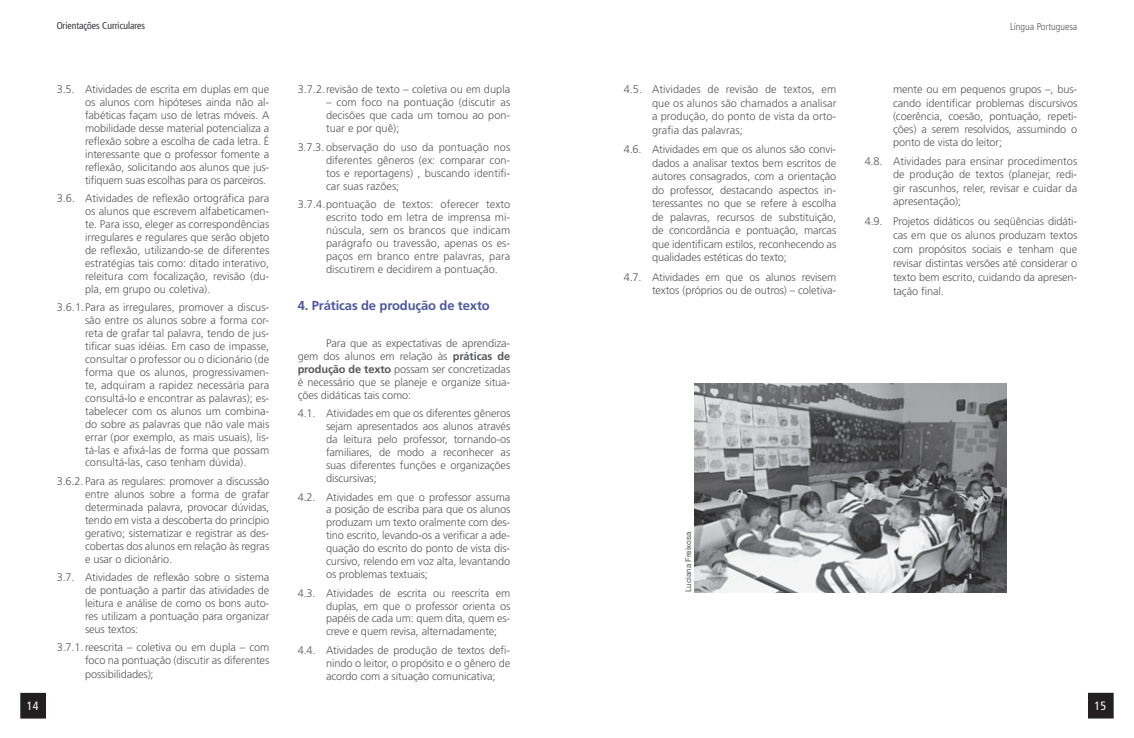
<style>
.page{position:relative;width:1134px;height:738px;background:#fff}
.page>*{position:absolute;margin:0;border:0;box-sizing:border-box;transform-origin:0 0}
.t1{font:700 13px "Frutiger LT Std";letter-spacing:-.01em;color:#4d5a9e}
.t2{font:condensed 12px "Frutiger LT Std";color:#fff}
.t3{font:300 11px/12.9px "Frutiger LT Std";letter-spacing:-.01em;color:#57585a;text-align:justify}
.t4{font:300 condensed 10px "Frutiger LT Std";color:#57585a}
.t5{font:8px "Helvetica 55 Roman";color:#57585a}
.s1{font-weight:700}
</style>
<div class="page">
<div style="left:21px;top:692px;width:24px;height:25px;background:#231f20"></div>
<div style="left:20px;top:692px;width:26px;height:26px;border:1px solid #231f20"></div>
<div style="left:1088px;top:692px;width:25px;height:25px;background:#231f20"></div>
<div style="left:1088px;top:692px;width:26px;height:26px;border:1px solid #231f20"></div>
<img style="left:694px;top:383px;width:312px;height:208px">
<p class="t4" style="left:57px;top:20px;width:90px">Orientações Curriculares</p>
<p class="t2" style="left:27px;top:698px;width:13px">14</p>
<p class="t3" style="left:85px;top:83px;width:186px;text-indent:-28px">3.5. Atividades de escrita em duplas em que os alunos com hipóteses ainda não al&shy;fabéticas façam uso de letras móveis. A mobilidade desse material potencializa a reflexão sobre a escolha de cada letra. É interessante que o professor fomente a reflexão, solicitando aos alunos que jus&shy;tifiquem suas escolhas para os parceiros.</p>
<p class="t3" style="left:85px;top:192px;width:186px;text-indent:-28px">3.6. Atividades de reflexão ortográfica para os alunos que escrevem alfabeticamen&shy;te. Para isso, eleger as correspondências irregulares e regulares que serão objeto de reflexão, utilizando-se de diferentes estratégias tais como: ditado interativo, releitura com focalização, revisão (du&shy;pla, em grupo ou coletiva).</p>
<p class="t3" style="left:85px;top:301px;width:186px;text-indent:-28px">3.6.1. Para as irregulares, promover a discus&shy;são entre os alunos sobre a forma cor&shy;reta de grafar tal palavra, tendo de jus&shy;tificar suas idéias. Em caso de impasse, consultar o professor ou o dicionário (de forma que os alunos, progressivamen&shy;te, adquiram a rapidez necessária para consultá-lo e encontrar as palavras); es&shy;tabelecer com os alunos um combina&shy;do sobre as palavras que não vale mais errar (por exemplo, as mais usuais), lis&shy;tá-las e afixá-las de forma que possam consultá-las, caso tenham dúvida).</p>
<p class="t3" style="left:85px;top:474px;width:186px;text-indent:-28px">3.6.2. Para as regulares: promover a discussão entre alunos sobre a forma de grafar determinada palavra, provocar dúvidas, tendo em vista a descoberta do princípio gerativo; sistematizar e registrar as des&shy;cobertas dos alunos em relação às regras e usar o dicionário.</p>
<p class="t3" style="left:85px;top:570px;width:186px;text-indent:-28px">3.7. Atividades de reflexão sobre o sistema de pontuação a partir das atividades de leitura e análise de como os bons auto&shy;res utilizam a pontuação para organizar seus textos:</p>
<p class="t3" style="left:85px;top:640px;width:186px;line-height:13.2px;text-indent:-28px">3.7.1. reescrita – coletiva ou em dupla – com foco na pontuação (discutir as diferentes possibilidades);</p>
<p class="t3" style="left:298px;top:83px;width:214px">3.7.2. revisão de texto – coletiva ou em dupla</p>
<p class="t3" style="left:326px;top:96px;width:186px">– com foco na pontuação (discutir as decisões que cada um tomou ao pon&shy;tuar e por quê);</p>
<p class="t3" style="left:326px;top:140px;width:186px;text-indent:-28px">3.7.3. observação do uso da pontuação nos diferentes gêneros (ex: comparar con&shy;tos e reportagens) , buscando identifi&shy;car suas razões;</p>
<p class="t3" style="left:326px;top:198px;width:186px;text-indent:-28px">3.7.4. pontuação de textos: oferecer texto escrito todo em letra de imprensa mi&shy;núscula, sem os brancos que indicam parágrafo ou travessão, apenas os es&shy;paços em branco entre palavras, para discutirem e decidirem a pontuação.</p>
<p class="t1" style="left:298px;top:297px;width:194px">4. Práticas de produção de texto</p>
<p class="t3" style="left:298px;top:337px;width:214px;text-indent:28px">Para que as expectativas de aprendiza&shy;gem dos alunos em relação às <span class="s1">práticas de produção de texto</span> possam ser concretizadas é necessário que se planeje e organize situa&shy;ções didáticas tais como:</p>
<p class="t3" style="left:326px;top:407px;width:186px;text-indent:-28px">4.1. Atividades em que os diferentes gêneros sejam apresentados aos alunos através da leitura pelo professor, tornando-os familiares, de modo a reconhecer as suas diferentes funções e organizações discursivas;</p>
<p class="t3" style="left:326px;top:490px;width:186px;text-indent:-28px">4.2. Atividades em que o professor assuma a posição de escriba para que os alunos produzam um texto oralmente com des&shy;tino escrito, levando-os a verificar a ade&shy;quação do escrito do ponto de vista dis&shy;cursivo, relendo em voz alta, levantando os problemas textuais;</p>
<p class="t3" style="left:326px;top:586px;width:186px;text-indent:-28px">4.3. Atividades de escrita ou reescrita em duplas, em que o professor orienta os papéis de cada um: quem dita, quem es&shy;creve e quem revisa, alternadamente;</p>
<p class="t3" style="left:326px;top:643px;width:186px;text-indent:-28px">4.4. Atividades de produção de textos defi&shy;nindo o leitor, o propósito e o gênero de acordo com a situação comunicativa;</p>
<p class="t3" style="left:652px;top:83px;width:186px;line-height:13.5px;text-indent:-28px">4.5. Atividades de revisão de textos, em que os alunos são chamados a analisar a produção, do ponto de vista da orto&shy;grafia das palavras;</p>
<p class="t3" style="left:652px;top:143px;width:186px;line-height:13.5px;text-indent:-28px">4.6. Atividades em que os alunos são convi&shy;dados a analisar textos bem escritos de autores consagrados, com a orientação do professor, destacando aspectos in&shy;teressantes no que se refere à escolha de palavras, recursos de substituição, de concordância e pontuação, marcas que identificam estilos, reconhecendo as qualidades estéticas do texto;</p>
<p class="t3" style="left:624px;top:270px;width:214px;line-height:13.5px;text-align:right">4.7. Atividades em que os alunos revisem textos (próprios ou de outros) – coletiva-</p>
<p class="t4" style="left:1010px;top:20px;width:69px">Língua Portuguesa</p>
<p class="t3" style="left:893px;top:83px;width:186px;line-height:13.2px">mente ou em pequenos grupos –, bus&shy;cando identificar problemas discursivos (coerência, coesão, pontuação, repeti&shy;ções) a serem resolvidos, assumindo o ponto de vista do leitor;</p>
<p class="t3" style="left:893px;top:155px;width:186px;line-height:13.2px;text-indent:-28px">4.8. Atividades para ensinar procedimentos de produção de textos (planejar, redi&shy;gir rascunhos, reler, revisar e cuidar da apresentação);</p>
<p class="t3" style="left:893px;top:214px;width:186px;line-height:14px;text-indent:-28px">4.9. Projetos didáticos ou seqüências didáti&shy;cas em que os alunos produzam textos com propósitos sociais e tenham que revisar distintas versões até considerar o texto bem escrito, cuidando da apresen&shy;tação final.</p>
<p class="t5" style="left:683px;top:591px;width:62px;rotate:-90deg">Luciana Freixosa</p>
<p class="t2" style="left:1094px;top:698px;width:13px">15</p>
</div>
